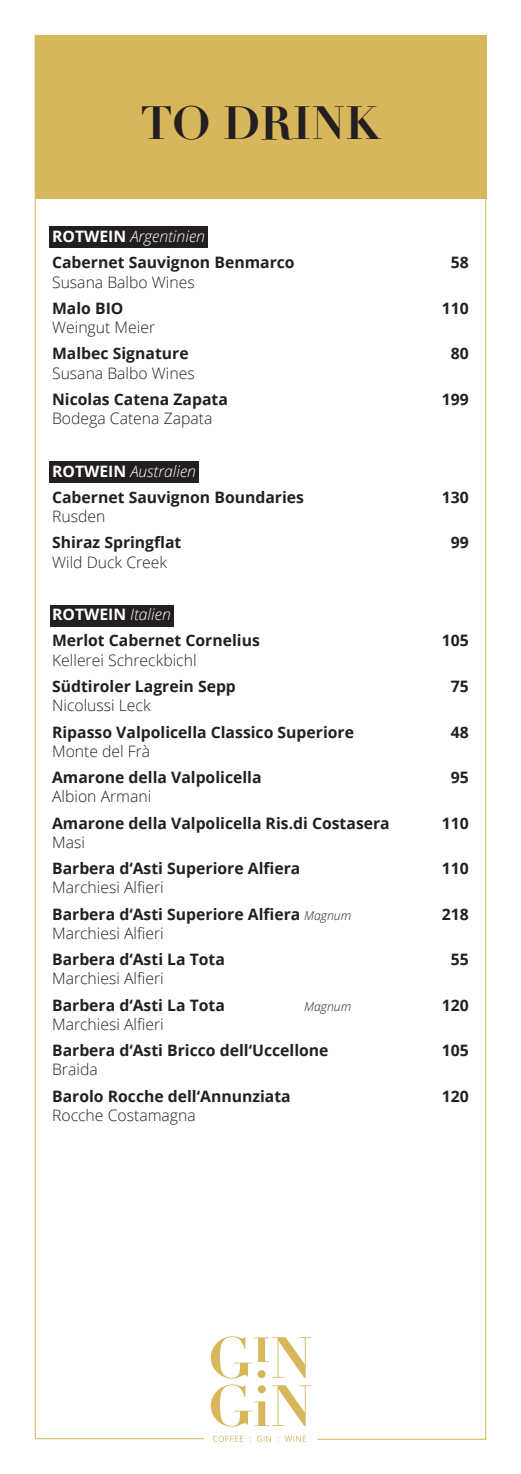
<style>
.page{position:relative;width:521px;height:1474px;background:#fff}
.page>*{position:absolute;margin:0;border:0;box-sizing:border-box;transform-origin:0 0}
.t1{font:700 45.5px "Didot";color:#231f20}
.t2{font:700 15.75px/26.2px "Open Sans";color:#231f20}
.t3{font:300 15.75px "Open Sans";color:#231f20}
.t4{font:italic 300 12.25px "Open Sans";color:#231f20}
.s1{color:#fff}
.s2{font-weight:300;font-style:italic;color:#fff}
.s3{font-weight:300}
.s4{font-weight:300;font-style:italic;font-size:12.25px}
</style>
<div class="page">
<div style="left:50px;top:605px;width:124px;height:21px;background:#231f20"></div>
<div style="left:50px;top:461px;width:149px;height:22px;background:#231f20"></div>
<div style="left:50px;top:226px;width:158px;height:22px;background:#231f20"></div>
<svg style="left:211px;top:1384px;width:99px;height:42px"></svg>
<svg style="left:211px;top:1336px;width:99px;height:42px"></svg>
<svg style="left:213px;top:1435px;width:93px;height:6px"></svg>
<hr style="left:485px;top:35px;width:1px;height:1404px;background:#d7b65c">
<hr style="left:35px;top:35px;width:1px;height:1404px;background:#d7b65c">
<hr style="left:36px;top:1438px;width:168px;height:1px;background:#d7b65c">
<hr style="left:317px;top:1438px;width:169px;height:1px;background:#d7b65c">
<div style="left:35px;top:35px;width:451px;height:163px;background:#d7b65c"></div>
<h1 class="t1" style="left:140px;top:94px;width:242px">TO DRINK</h1>
<p class="t2" style="left:52px;top:223px;width:244px"><span class="s1">ROTWEIN</span> <span class="s2">Argentinien<br></span>Cabernet Sauvignon Benmarco</p>
<p class="t2" style="left:451px;top:249px;width:19px">58</p>
<p class="t3" style="left:52px;top:271px;width:144px">Susana Balbo Wines</p>
<p class="t2" style="left:52px;top:294px;width:73px">Malo BIO</p>
<p class="t2" style="left:442px;top:294px;width:28px">110</p>
<p class="t3" style="left:52px;top:316px;width:105px">Weingut Meier</p>
<p class="t2" style="left:52px;top:340px;width:138px">Malbec Signature</p>
<p class="t2" style="left:451px;top:340px;width:19px">80</p>
<p class="t3" style="left:52px;top:362px;width:144px">Susana Balbo Wines</p>
<p class="t2" style="left:52px;top:385px;width:177px">Nicolas Catena Zapata</p>
<p class="t2" style="left:442px;top:385px;width:28px">199</p>
<p class="t3" style="left:52px;top:407px;width:162px">Bodega Catena Zapata</p>
<p class="t2" style="left:52px;top:457px;width:253px"><span class="s1">ROTWEIN</span> <span class="s2">Australien<br></span>Cabernet Sauvignon Boundaries</p>
<p class="t2" style="left:442px;top:483px;width:28px">130</p>
<p class="t3" style="left:52px;top:505px;width:55px">Rusden</p>
<p class="t2" style="left:52px;top:529px;width:131px">Shiraz Springflat</p>
<p class="t2" style="left:451px;top:529px;width:19px">99</p>
<p class="t3" style="left:52px;top:551px;width:117px">Wild Duck Creek</p>
<p class="t2" style="left:52px;top:601px;width:209px"><span class="s1">ROTWEIN</span> <span class="s2">Italien<br></span>Merlot Cabernet Cornelius</p>
<p class="t2" style="left:442px;top:627px;width:28px">105</p>
<p class="t3" style="left:52px;top:649px;width:146px">Kellerei Schreckbichl</p>
<p class="t2" style="left:52px;top:672px;width:185px">Südtiroler Lagrein Sepp</p>
<p class="t2" style="left:451px;top:672px;width:19px">75</p>
<p class="t3" style="left:52px;top:694px;width:100px">Nicolussi Leck</p>
<p class="t2" style="left:52px;top:718px;width:303px">Ripasso Valpolicella Classico Superiore</p>
<p class="t2" style="left:451px;top:718px;width:19px">48</p>
<p class="t3" style="left:52px;top:740px;width:100px">Monte del Frà</p>
<p class="t2" style="left:52px;top:763px;width:211px">Amarone della Valpolicella</p>
<p class="t2" style="left:451px;top:763px;width:19px">95</p>
<p class="t3" style="left:52px;top:785px;width:101px">Albion Armani</p>
<p class="t2" style="left:52px;top:809px;width:339px">Amarone della Valpolicella Ris.di Costasera</p>
<p class="t2" style="left:442px;top:809px;width:28px">110</p>
<p class="t3" style="left:52px;top:831px;width:34px">Masi</p>
<p class="t2" style="left:52px;top:854px;width:250px">Barbera d‘Asti Superiore Alfiera</p>
<p class="t2" style="left:442px;top:854px;width:28px">110</p>
<p class="t2" style="left:52px;top:874px;width:301px"><span class="s3">Marchiesi Alfieri<br></span>Barbera d‘Asti Superiore Alfiera <span class="s4">Magnum</span></p>
<p class="t2" style="left:442px;top:900px;width:28px">218</p>
<p class="t3" style="left:52px;top:922px;width:113px">Marchiesi Alfieri</p>
<p class="t2" style="left:52px;top:945px;width:174px">Barbera d‘Asti La Tota</p>
<p class="t2" style="left:451px;top:945px;width:19px">55</p>
<p class="t3" style="left:52px;top:967px;width:113px">Marchiesi Alfieri</p>
<p class="t2" style="left:52px;top:991px;width:174px">Barbera d‘Asti La Tota</p>
<p class="t4" style="left:304px;top:997px;width:49px">Magnum</p>
<p class="t2" style="left:442px;top:991px;width:28px">120</p>
<p class="t3" style="left:52px;top:1013px;width:113px">Marchiesi Alfieri</p>
<p class="t2" style="left:52px;top:1036px;width:278px">Barbera d‘Asti Bricco dell‘Uccellone</p>
<p class="t2" style="left:442px;top:1036px;width:28px">105</p>
<p class="t3" style="left:52px;top:1058px;width:47px">Braida</p>
<p class="t2" style="left:52px;top:1082px;width:240px">Barolo Rocche dell‘Annunziata</p>
<p class="t2" style="left:442px;top:1082px;width:28px">120</p>
<p class="t3" style="left:52px;top:1104px;width:145px">Rocche Costamagna</p>
</div>
